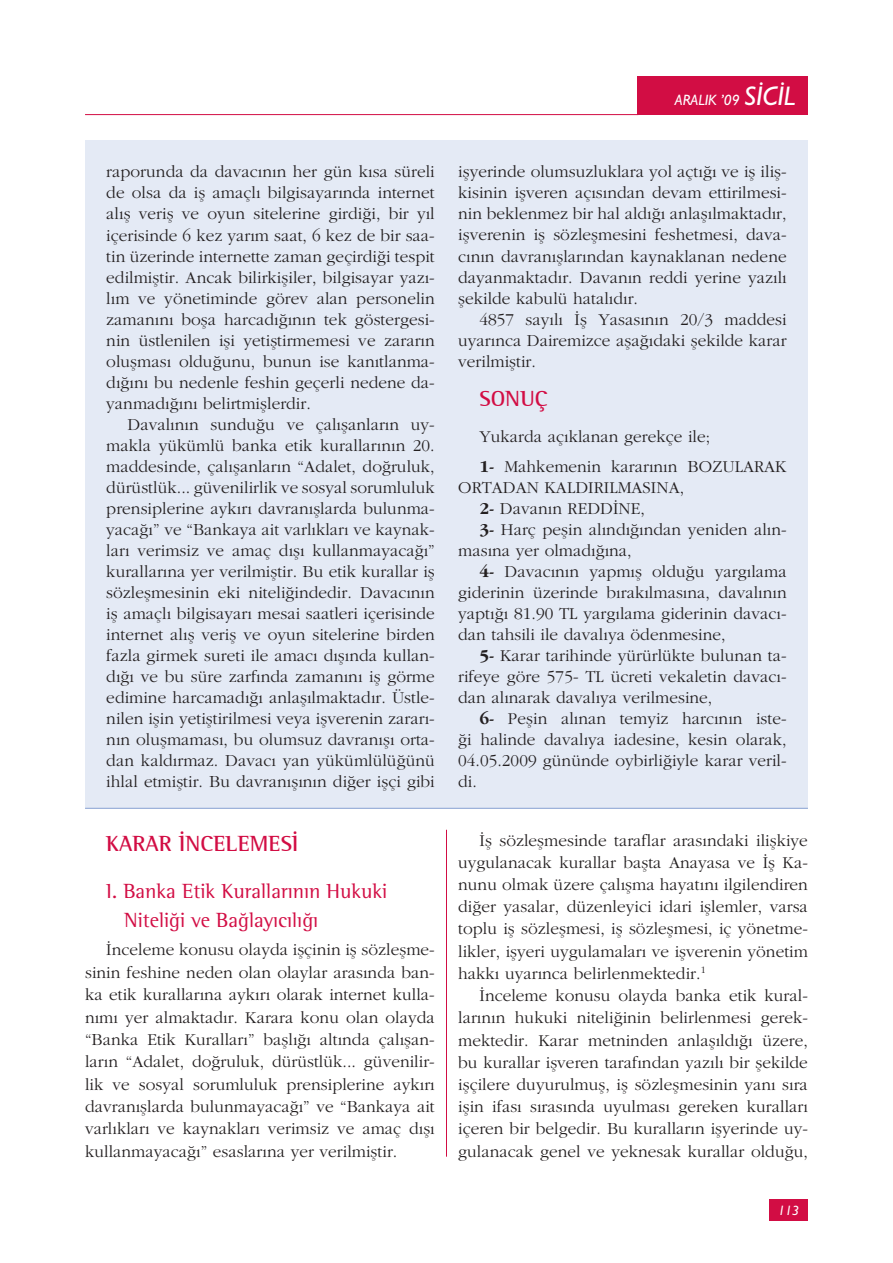
<style>
.page{position:relative;width:893px;height:1263px;background:#fff}
.page>*{position:absolute;margin:0;border:0;box-sizing:border-box;transform-origin:0 0}
.t1{font:700 22.5px "Rotis Semi Serif";color:#d20d44}
.t2{font:21px/28.3px "Rotis Semi Serif";color:#d20d44}
.t3{font:17.25px/21px "Garamond Turk";letter-spacing:.005em;color:#231f20;text-align:justify}
.t4{font:italic 500 15px "Gill Sans";color:#fff}
.t5{font:italic 500 13.5px "Gill Sans";color:#fff}
.s1{font-size:27px}
.s2{font-family:"Garamond Bold Turk"}
</style>
<div class="page">
<hr style="left:85px;top:114px;width:553px;height:1px;background:#d20d44">
<div style="left:770px;top:1199px;width:38px;height:21px;background:#d20d44"></div>
<div style="left:638px;top:77px;width:170px;height:38px;background:#d20d44"></div>
<div style="left:85px;top:140px;width:723px;height:668px;background:#e4eaf5"></div>
<hr style="left:446px;top:830px;width:1px;height:327px;background:#d20d44">
<hr style="left:85px;top:808px;width:723px;height:1px;background:#8ba4d4">
<p class="t4" style="left:675px;top:91px;width:122px">ARALIK ’09 <span class="s1">SİCİL</span></p>
<p class="t3" style="left:106px;top:161px;width:330px">raporunda da davacının her gün kısa süreli de olsa da iş amaçlı bilgisayarında internet alış veriş ve oyun sitelerine girdiği, bir yıl içerisinde 6 kez yarım saat, 6 kez de bir saa&shy;tin üzerinde internette zaman geçirdiği tespit edilmiştir. Ancak bilirkişiler, bilgisayar yazı&shy;lım ve yönetiminde görev alan personelin zamanını boşa harcadığının tek göstergesi&shy;nin üstlenilen işi yetiştirmemesi ve zararın oluşması olduğunu, bunun ise kanıtlanma&shy;dığını bu nedenle feshin geçerli nedene da&shy;yanmadığını belirtmişlerdir.</p>
<p class="t3" style="left:106px;top:413px;width:330px;text-indent:21px">Davalının sunduğu ve çalışanların uy&shy;makla yükümlü banka etik kurallarının 20. maddesinde, çalışanların “Adalet, doğruluk, dürüstlük... güvenilirlik ve sosyal sorumluluk prensiplerine aykırı davranışlarda bulunma&shy;yacağı” ve “Bankaya ait varlıkları ve kaynak&shy;ları verimsiz ve amaç dışı kullanmayacağı” kurallarına yer verilmiştir. Bu etik kurallar iş sözleşmesinin eki niteliğindedir. Davacının iş amaçlı bilgisayarı mesai saatleri içerisinde internet alış veriş ve oyun sitelerine birden fazla girmek sureti ile amacı dışında kullan&shy;dığı ve bu süre zarfında zamanını iş görme edimine harcamadığı anlaşılmaktadır. Üstle&shy;nilen işin yetiştirilmesi veya işverenin zararı&shy;nın oluşmaması, bu olumsuz davranışı orta&shy;dan kaldırmaz. Davacı yan yükümlülüğünü ihlal etmiştir. Bu davranışının diğer işçi gibi</p>
<h1 class="t1" style="left:106px;top:830px;width:194px">KARAR İNCELEMESİ</h1>
<p class="t2" style="left:124px;top:877px;width:265px;text-indent:-18px">I. Banka Etik Kurallarının Hukuki<br>Niteliği ve Bağlayıcılığı</p>
<p class="t3" style="left:85px;top:938px;width:351px;line-height:22.4px;text-indent:21px">İnceleme konusu olayda işçinin iş sözleşme&shy;sinin feshine neden olan olaylar arasında ban&shy;ka etik kurallarına aykırı olarak internet kulla&shy;nımı yer almaktadır. Karara konu olan olayda “Banka Etik Kuralları” başlığı altında çalışan&shy;ların “Adalet, doğruluk, dürüstlük... güvenilir&shy;lik ve sosyal sorumluluk prensiplerine aykırı davranışlarda bulunmayacağı” ve “Bankaya ait varlıkları ve kaynakları verimsiz ve amaç dışı kullanmayacağı” esaslarına yer verilmiştir.</p>
<p class="t3" style="left:458px;top:161px;width:330px">işyerinde olumsuzluklara yol açtığı ve iş iliş&shy;kisinin işveren açısından devam ettirilmesi&shy;nin beklenmez bir hal aldığı anlaşılmaktadır, işverenin iş sözleşmesini feshetmesi, dava&shy;cının davranışlarından kaynaklanan nedene dayanmaktadır. Davanın reddi yerine yazılı şekilde kabulü hatalıdır.</p>
<p class="t3" style="left:458px;top:308px;width:330px;text-indent:21px">4857 sayılı İş Yasasının 20/3 maddesi uyarınca Dairemizce aşağıdaki şekilde karar verilmiştir.</p>
<h1 class="t1" style="left:479px;top:385px;width:70px">SONUÇ</h1>
<p class="t3" style="left:479px;top:422px;width:309px;line-height:29.5px">Yukarda açıklanan gerekçe ile;<br><span class="s2">1-</span> Mahkemenin kararının BOZULARAK</p>
<p class="t3" style="left:458px;top:477px;width:228px">ORTADAN KALDIRILMASINA,</p>
<p class="t3" style="left:479px;top:498px;width:167px"><span class="s2">2-</span> Davanın REDDİNE,</p>
<p class="t3" style="left:479px;top:519px;width:309px"><span class="s2">3-</span> Harç peşin alındığından yeniden alın-</p>
<p class="t3" style="left:458px;top:540px;width:175px">masına yer olmadığına,</p>
<p class="t3" style="left:479px;top:561px;width:309px"><span class="s2">4-</span> Davacının yapmış olduğu yargılama</p>
<p class="t3" style="left:458px;top:582px;width:330px">giderinin üzerinde bırakılmasına, davalının</p>
<p class="t3" style="left:458px;top:603px;width:330px">yaptığı 81.90 TL yargılama giderinin davacı-</p>
<p class="t3" style="left:458px;top:624px;width:269px">dan tahsili ile davalıya ödenmesine,</p>
<p class="t3" style="left:479px;top:645px;width:309px"><span class="s2">5-</span> Karar tarihinde yürürlükte bulunan ta-</p>
<p class="t3" style="left:458px;top:666px;width:330px">rifeye göre 575- TL ücreti vekaletin davacı-</p>
<p class="t3" style="left:458px;top:687px;width:256px">dan alınarak davalıya verilmesine,</p>
<p class="t3" style="left:479px;top:708px;width:309px"><span class="s2">6-</span> Peşin alınan temyiz harcının iste-</p>
<p class="t3" style="left:458px;top:729px;width:330px">ği halinde davalıya iadesine, kesin olarak,</p>
<p class="t3" style="left:458px;top:750px;width:330px">04.05.2009 gününde oybirliğiyle karar veril-</p>
<p class="t3" style="left:458px;top:771px;width:20px">di.</p>
<p class="t3" style="left:458px;top:829px;width:351px;line-height:22.2px;text-indent:21px">İş sözleşmesinde taraflar arasındaki ilişkiye uygulanacak kurallar başta Anayasa ve İş Ka&shy;nunu olmak üzere çalışma hayatını ilgilendiren diğer yasalar, düzenleyici idari işlemler, varsa toplu iş sözleşmesi, iş sözleşmesi, iç yönetme&shy;likler, işyeri uygulamaları ve işverenin yönetim hakkı uyarınca belirlenmektedir.<sup>1</sup></p>
<p class="t3" style="left:458px;top:984px;width:351px;line-height:22.2px;text-indent:21px">İnceleme konusu olayda banka etik kural&shy;larının hukuki niteliğinin belirlenmesi gerek&shy;mektedir. Karar metninden anlaşıldığı üzere, bu kurallar işveren tarafından yazılı bir şekilde işçilere duyurulmuş, iş sözleşmesinin yanı sıra işin ifası sırasında uyulması gereken kuralları içeren bir belgedir. Bu kuralların işyerinde uy&shy;gulanacak genel ve yeknesak kurallar olduğu,</p>
<p class="t5" style="left:778px;top:1202px;width:23px">113</p>
</div>
